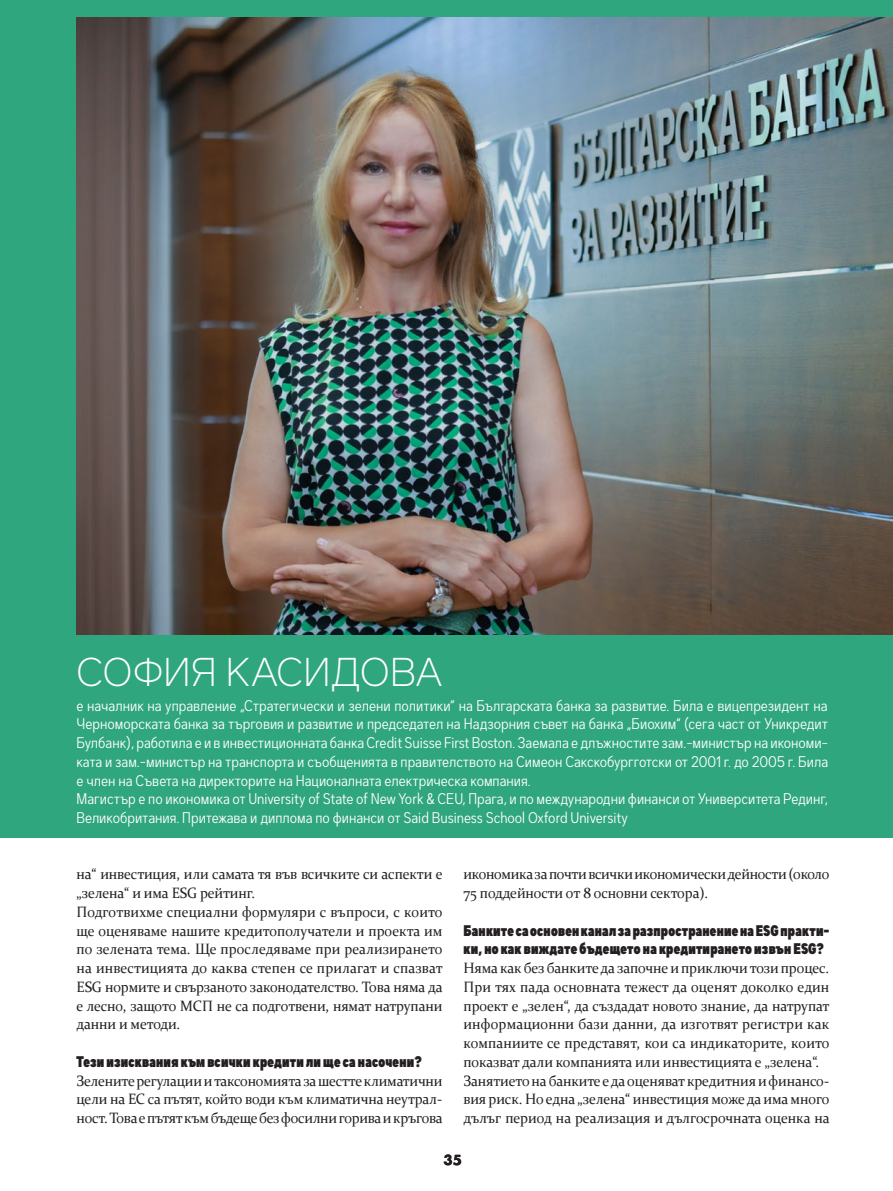
<style>
.page{position:relative;width:893px;height:1191px;background:#fff}
.page>*{position:absolute;margin:0;border:0;box-sizing:border-box;transform-origin:0 0}
.OSN_FUTUR{font:200 39.15px "Dexa Pro";color:#fff}
.OSN_CONST_10pt{font:15px/18.8px "Constantia";letter-spacing:-.01em;color:#231f20;text-align:justify;scale:.95 1}
.OSN_FUTUR-2{font:300 15px/18.8px "Dexa Pro Narrow";color:#fff;text-align:justify}
.VUPROS{font:900 15px/18.8px "Dexa Pro Condensed";letter-spacing:.015em;color:#231f20}
.t1{font:700 13.5px "SP Future";color:#231f20}
</style>
<div class="page">
<div style="left:0;top:0;width:893px;height:837px;background:#2fa67d"></div>
<img style="left:77px;top:18px;width:816px;height:616px">
<p class="OSN_FUTUR" style="left:76px;top:649px;width:368px">СОФИЯ КАСИДОВА</p>
<p class="OSN_FUTUR-2" style="left:77px;top:696px;width:753px">е началник на управление „Стратегически и зелени политики“ на Българската банка за развитие. Била е вицепрезидент на Черноморската банка за търговия и развитие и председател на Надзорния съвет на банка „Биохим“ (сега част от Уникредит Булбанк), работила е и в инвестиционната банка Credit Suisse First Boston. Заемала е длъжностите зам.-министър на икономи&shy;ката и зам.-министър на транспорта и съобщенията в правителството на Симеон Сакскобургготски от 2001 г. до 2005 г. Била е член на Съвета на директорите на Националната електрическа компания.</p>
<p class="OSN_FUTUR-2" style="left:77px;top:789px;width:753px">Магистър е по икономика от University of State of New York &amp; CEU, Прага, и по международни финанси от Университета Рединг,<br>Великобритания. Притежава и диплома по финанси от Said Business School Oxford University</p>
<p class="OSN_CONST_10pt" style="left:77px;top:864px;width:387px">на“ инвестиция, или самата тя във всичките си аспекти е „зелена“ и има ESG рейтинг.</p>
<p class="OSN_CONST_10pt" style="left:77px;top:901px;width:387px">Подготвихме специални формуляри с въпроси, с които ще оценяваме нашите кредитополучатели и проекта им по зелената тема. Ще проследяваме при реализирането на инвестицията до каква степен се прилагат и спазват ESG нормите и свързаното законодателство. Това няма да е лесно, защото МСП не са подготвени, нямат натрупани данни и методи.</p>
<p class="VUPROS" style="left:77px;top:1052px;width:347px">Тези изисквания към всички кредити ли ще са насочени?</p>
<p class="OSN_CONST_10pt" style="left:77px;top:1070px;width:387px">Зелените регулации и таксономията за шестте климатични цели на ЕС са пътят, който води към климатична неутрал&shy;ност. Това е пътят към бъдеще без фосилни горива и кръгова</p>
<p class="OSN_CONST_10pt" style="left:463px;top:864px;width:387px">икономика за почти всички икономически дейности (около<br>75 поддейности от 8 основни сектора).</p>
<p class="VUPROS" style="left:463px;top:921px;width:367px">Банките са основен канал за разпространение на ESG практи&shy;ки, но как виждате бъдещето на кредитирането извън ESG?</p>
<p class="OSN_CONST_10pt" style="left:463px;top:958px;width:387px">Няма как без банките да започне и приключи този процес.<br>При тях пада основната тежест да оценят доколко един проект е „зелен“, да създадат новото знание, да натрупат информационни бази данни, да изготвят регистри как компаниите се представят, кои са индикаторите, които показват дали компанията или инвестицията е „зелена“.</p>
<p class="OSN_CONST_10pt" style="left:463px;top:1070px;width:387px">Занятието на банките е да оценяват кредитния и финансо&shy;вия риск. Но една „зелена“ инвестиция може да има много дълъг период на реализация и дългосрочната оценка на</p>
<p class="t1" style="left:444px;top:1150px;width:20px">35</p>
</div>
